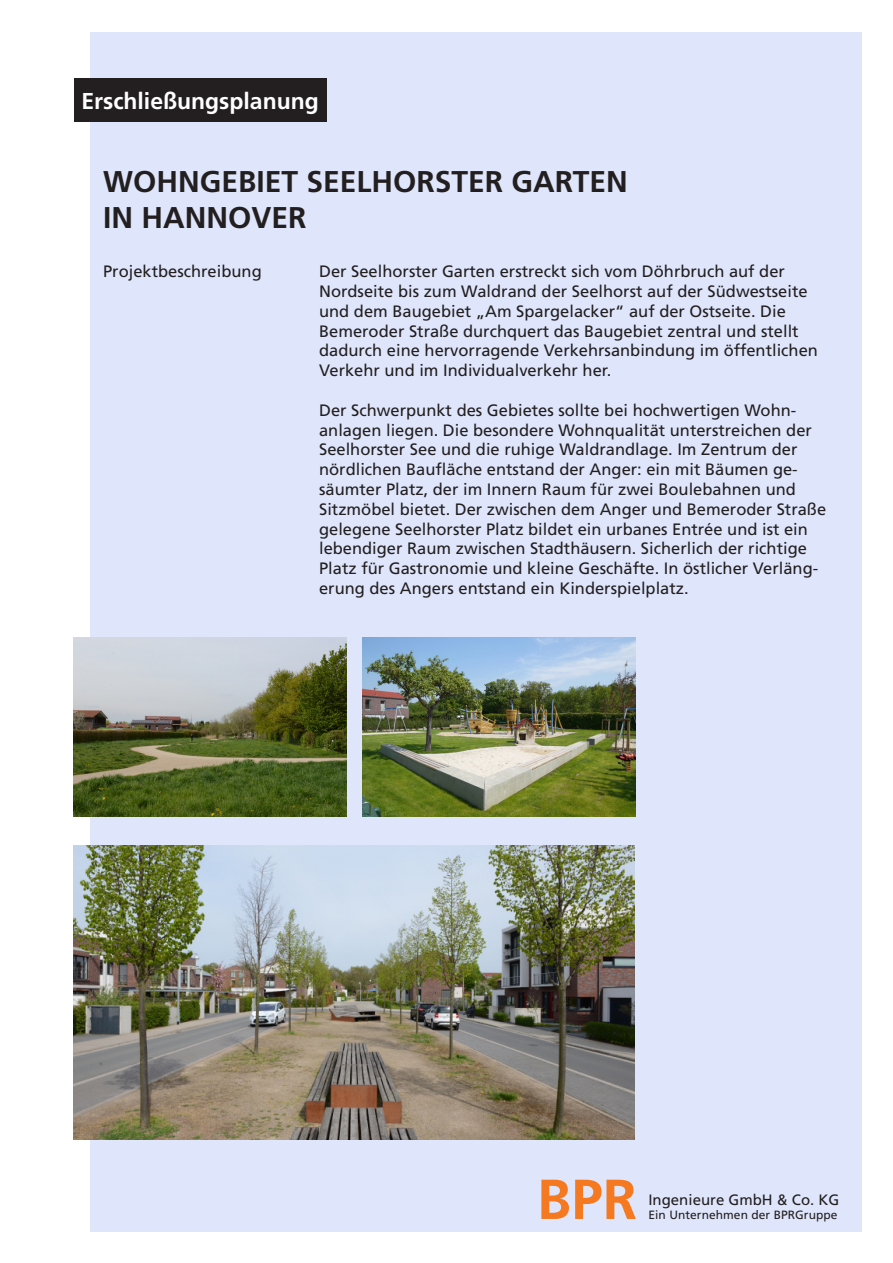
<style>
.page{position:relative;width:893px;height:1263px;background:#fff}
.page>*{position:absolute;margin:0;border:0;box-sizing:border-box;transform-origin:0 0}
.t1{font:700 56.25px "Frutiger LT Std";color:#f47921}
.t2{font:700 30px/36px "Frutiger LT Std";color:#231f20}
.t3{font:700 22.95px "Frutiger LT Std";color:#fff}
.t4{font:16.5px/19.8px "Frutiger LT Std";color:#231f20}
.t5{font:15px "Frutiger LT Std";color:#231f20}
.t6{font:12px "Frutiger LT Std";letter-spacing:.005em;color:#231f20}
</style>
<div class="page">
<div style="left:90px;top:32px;width:771px;height:1200px;background:#dfe6fc"></div>
<img style="left:74px;top:846px;width:560px;height:293px">
<img style="left:74px;top:637px;width:273px;height:180px">
<img style="left:362px;top:637px;width:273px;height:180px">
<div style="left:74px;top:79px;width:252px;height:43px;background:#231f20"></div>
<p class="t3" style="left:81px;top:88px;width:239px">Erschließungsplanung</p>
<p class="t2" style="left:103px;top:163px;width:526px">WOHNGEBIET SEELHORSTER GARTEN<br>IN HANNOVER</p>
<p class="t4" style="left:103px;top:262px;width:160px">Projektbeschreibung</p>
<p class="t4" style="left:319px;top:262px;width:500px">Der Seelhorster Garten erstreckt sich vom Döhrbruch auf der Nordseite bis zum Waldrand der Seelhorst auf der Südwestseite und dem Baugebiet „Am Spargelacker“ auf der Ostseite. Die Bemeroder Straße durchquert das Baugebiet zentral und stellt dadurch eine hervorragende Verkehrsanbindung im öffentlichen Verkehr und im Individualverkehr her.</p>
<p class="t4" style="left:319px;top:400px;width:509px">Der Schwerpunkt des Gebietes sollte bei hochwertigen Wohn&shy;anlagen liegen. Die besondere Wohnqualität unterstreichen der Seelhorster See und die ruhige Waldrandlage. Im Zentrum der nördlichen Baufläche entstand der Anger: ein mit Bäumen ge&shy;säumter Platz, der im Innern Raum für zwei Boulebahnen und Sitzmöbel bietet. Der zwischen dem Anger und Bemeroder Straße gelegene Seelhorster Platz bildet ein urbanes Entrée und ist ein lebendiger Raum zwischen Stadthäusern. Sicherlich der richtige Platz für Gastronomie und kleine Geschäfte. In östlicher Verläng&shy;erung des Angers entstand ein Kinderspielplatz.</p>
<p class="t1" style="left:537px;top:1166px;width:102px">BPR</p>
<p class="t5" style="left:648px;top:1191px;width:192px">Ingenieure GmbH &amp; Co. KG</p>
<p class="t6" style="left:648px;top:1208px;width:191px">Ein Unternehmen der BPRGruppe</p>
</div>
